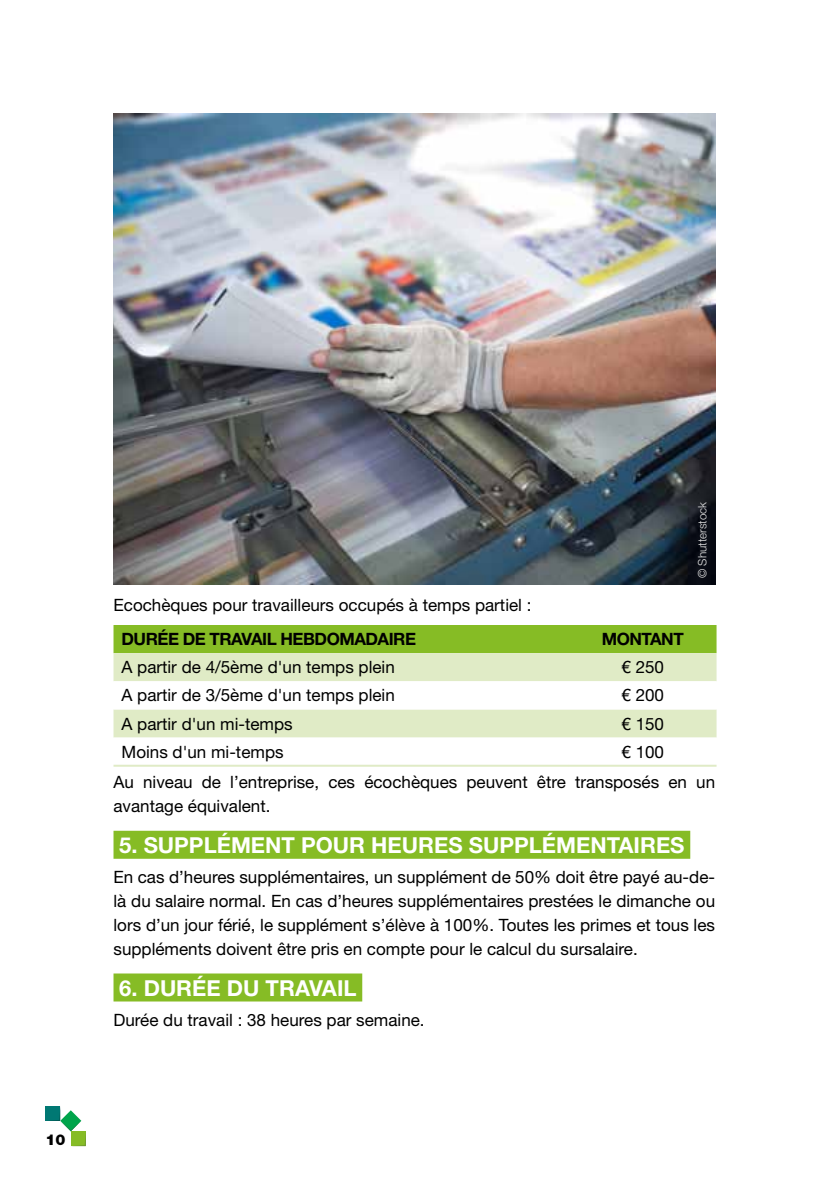
<style>
.page{position:relative;width:840px;height:1191px;background:#fff}
.page>*{position:absolute;margin:0;border:0;box-sizing:border-box;transform-origin:0 0}
.t1{font:700 22px "Helvetica Neue LT Std";color:#fff}
.t2{font:17px/24px "Helvetica Neue LT Pro";color:#000}
.t3{font:700 17px "Helvetica Neue LT Std";letter-spacing:-.03em;color:#000}
.t4{font:900 15px "Helvetica Neue LT Std";color:#000}
.t5{font:300 11.6px "Helvetica Neue LT Pro";color:#e3e3e3}
</style>
<div class="page">
<svg style="left:45px;top:1106px;width:41px;height:40px"></svg>
<div style="left:113px;top:830px;width:577px;height:28px;background:#86bc25"></div>
<div style="left:113px;top:973px;width:249px;height:28px;background:#86bc25"></div>
<div style="left:113px;top:625px;width:603px;height:28px;background:#86bc25"></div>
<div style="left:113px;top:653px;width:603px;height:28px;background:#e0ebc6"></div>
<svg style="left:113px;top:709px;width:603px;height:29px;background:#e1ebc8"></svg>
<hr style="left:113px;top:764px;width:455px;height:2px;background:#e0ebc6">
<hr style="left:568px;top:764px;width:148px;height:2px;background:#e0ebc6">
<img style="left:113px;top:113px;width:601px;height:471px">
<p class="t4" style="left:45px;top:1130px;width:22px">10</p>
<p class="t5" style="left:694px;top:578px;width:78px;rotate:-90deg">© Shutterstock</p>
<p class="t2" style="left:113px;top:593px;width:419px">Ecochèques pour travailleurs occupés à temps partiel :</p>
<p class="t3" style="left:121px;top:628px;width:296px">DURÉE DE TRAVAIL HEBDOMADAIRE</p>
<p class="t3" style="left:601px;top:628px;width:83px">MONTANT</p>
<p class="t2" style="left:121px;top:655px;width:275px">A partir de 4/5ème d'un temps plein</p>
<p class="t2" style="left:621px;top:655px;width:44px">€ 250</p>
<p class="t2" style="left:121px;top:683px;width:275px">A partir de 3/5ème d'un temps plein</p>
<p class="t2" style="left:621px;top:683px;width:44px">€ 200</p>
<p class="t2" style="left:121px;top:711px;width:173px">A partir d'un mi-temps</p>
<p class="t2" style="left:621px;top:711px;width:44px">€ 150</p>
<p class="t2" style="left:121px;top:739px;width:163px">Moins d'un mi-temps</p>
<p class="t2" style="left:113px;top:736px;width:602px;line-height:30.6px;text-indent:507px">€ 100<br>Au niveau de l’entreprise, ces écochèques peuvent être transposés en un</p>
<p class="t2" style="left:113px;top:794px;width:158px">avantage équivalent.</p>
<p class="t1" style="left:119px;top:832px;width:566px">5. SUPPLÉMENT POUR HEURES SUPPLÉMENTAIRES</p>
<p class="t2" style="left:113px;top:864px;width:602px;text-align:justify">En cas d’heures supplémentaires, un supplément de 50% doit être payé au-de&shy;là du salaire normal. En cas d’heures supplémentaires prestées le dimanche ou lors d’un jour férié, le supplément s’élève à 100%. Toutes les primes et tous les suppléments doivent être pris en compte pour le calcul du sursalaire.</p>
<p class="t1" style="left:119px;top:974px;width:239px">6. DURÉE DU TRAVAIL</p>
<p class="t2" style="left:113px;top:1007px;width:312px">Durée du travail : 38 heures par semaine.</p>
</div>
